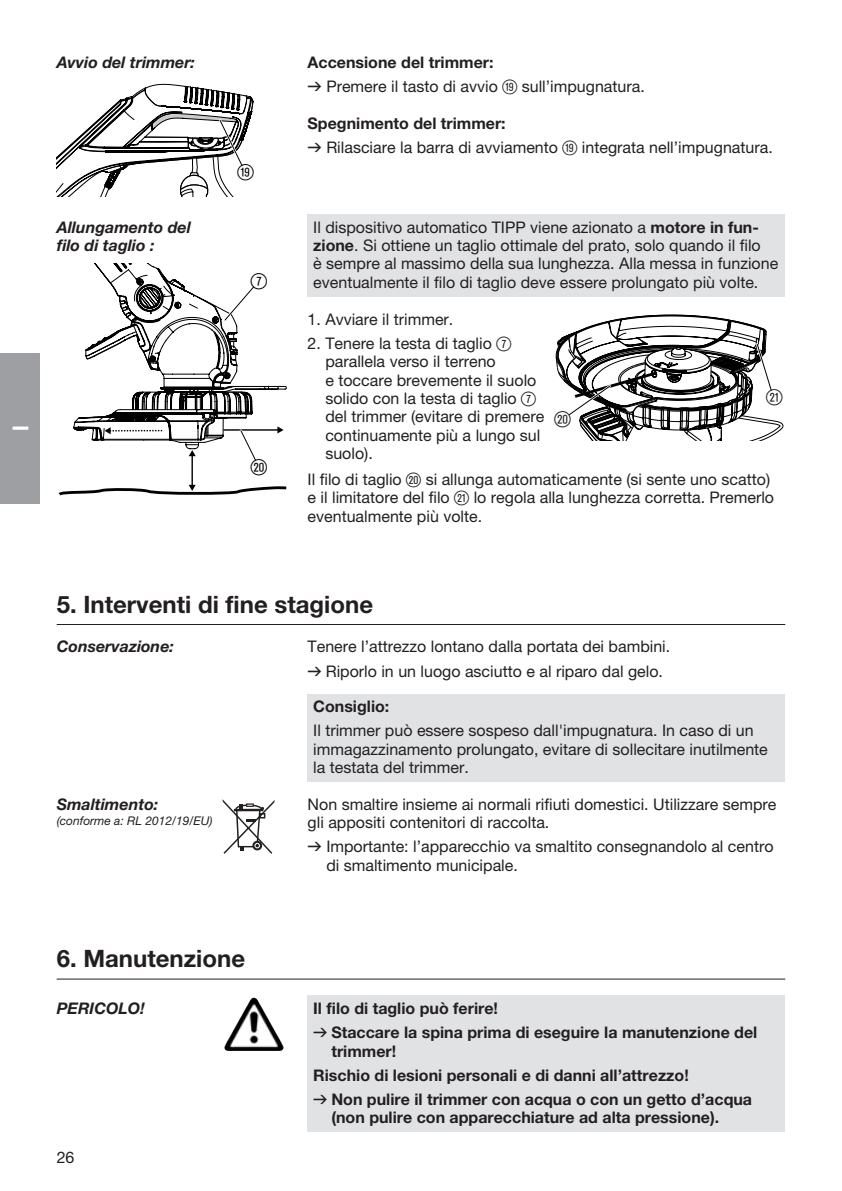
<style>
.page{position:relative;width:842px;height:1191px;background:#fff}
.page>*{position:absolute;margin:0;border:0;box-sizing:border-box;transform-origin:0 0}
.t1{font:700 24px "GARDENA Pro";color:#231f20}
.t2{font:22px "Ziffernim Kreisund Quadrat BQ";color:#000}
.t3{font:22px "Ziffernim Kreisund Quadrat BQ";color:#231f20}
.t4{font:22px "GARDENA Pro Bo Cond";color:#fff}
.t5{font:16px/18.4px "GARDENA Pro";color:#231f20}
.t6{font:700 16px/24px "GARDENA Pro";color:#231f20}
.t7{font:italic 700 16px/18.4px "GARDENA Pro";color:#231f20}
.t8{font:italic 12px "GARDENA Pro";color:#231f20}
.s1{font-weight:700}
.s2{font-family:"Formdruck"}
.s3{font-family:"Ziffernim Kreisund Quadrat BQ";font-size:20px}
.s4{font-family:"Formdruck";font-weight:400}
</style>
<div class="page">
<div style="left:308px;top:214px;width:477px;height:82px;background:#e1e2e4"></div>
<svg style="left:57px;top:84px;width:197px;height:113px"></svg>
<hr style="left:191px;top:455px;width:2px;height:31px;background:#000">
<svg style="left:58px;top:485px;width:229px;height:11px"></svg>
<svg style="left:73px;top:263px;width:214px;height:216px"></svg>
<svg style="left:555px;top:314px;width:229px;height:127px"></svg>
<div style="left:308px;top:693px;width:477px;height:88px;background:#e1e2e4"></div>
<hr style="left:57px;top:624px;width:728px;height:1px;background:#231f20">
<svg style="left:222px;top:799px;width:53px;height:55px"></svg>
<div style="left:308px;top:995px;width:477px;height:136px;background:#e1e2e4"></div>
<hr style="left:57px;top:978px;width:728px;height:1px;background:#231f20">
<img style="left:224px;top:997px;width:29px;height:51px">
<div style="left:0;top:353px;width:40px;height:150px;background:#9d9fa2"></div>
<p class="t7" style="left:57px;top:53px;width:140px">Avvio del trimmer:</p>
<p class="t7" style="left:57px;top:217px;width:136px">Allungamento del filo di taglio :</p>
<h2 class="t4" style="left:7px;top:431px;width:7px;rotate:-90deg">I</h2>
<h2 class="t2" style="left:238px;top:160px;width:18px">O</h2>
<h2 class="t2" style="left:251px;top:269px;width:18px">7</h2>
<h2 class="t2" style="left:251px;top:455px;width:18px">P</h2>
<p class="t5" style="left:308px;top:50px;width:339px;line-height:24px"><span class="s1">Accensione del trimmer:<br></span><span class="s2">v</span> Premere il tasto di avvio <span class="s3">O</span> sull’impugnatura.</p>
<p class="t5" style="left:308px;top:111px;width:467px;line-height:24px"><span class="s1">Spegnimento del trimmer:<br></span><span class="s2">v</span> Rilasciare la barra di avviamento <span class="s3">O</span> integrata nell’impugnatura.</p>
<p class="t5" style="left:313px;top:217px;width:466px">Il dispositivo automatico TIPP viene azionato a <span class="s1">motore in fun&shy;zione</span>. Si ottiene un taglio ottimale del prato, solo quando il filo<br>è sempre al massimo della sua lunghezza. Alla messa in funzione eventualmente il filo di taglio deve essere prolungato più volte.</p>
<p class="t5" style="left:308px;top:309px;width:147px">1. Avviare il trimmer.</p>
<p class="t5" style="left:325px;top:334px;width:221px;text-indent:-18px">2. Tenere la testa di taglio <span class="s3">7 </span>parallela verso il terreno<br>e toccare brevemente il suolo solido con la testa di taglio <span class="s3">7 </span>del trimmer (evitare di premere continuamente più a lungo sul suolo).</p>
<h2 class="t3" style="left:766px;top:385px;width:18px">A</h2>
<h2 class="t3" style="left:554px;top:406px;width:18px">P</h2>
<p class="t5" style="left:308px;top:470px;width:468px">Il filo di taglio <span class="s3">P</span> si allunga automaticamente (si sente uno scatto) e il limitatore del filo <span class="s3">A</span> lo regola alla lunghezza corretta. Premerlo eventualmente più volte.</p>
<h1 class="t1" style="left:57px;top:589px;width:318px">5. Interventi di fine stagione</h1>
<p class="t7" style="left:57px;top:637px;width:119px">Conservazione:</p>
<p class="t5" style="left:308px;top:634px;width:364px;line-height:24px">Tenere l’attrezzo lontano dalla portata dei bambini. <span class="s2">v</span> Riporlo in un luogo asciutto e al riparo dal gelo.</p>
<p class="t6" style="left:313px;top:694px;width:78px">Consiglio:</p>
<p class="t5" style="left:313px;top:721px;width:456px">Il trimmer può essere sospeso dall'impugnatura. In caso di un immagazzinamento prolungato, evitare di sollecitare inutilmente la testata del trimmer.</p>
<p class="t7" style="left:57px;top:794px;width:103px">Smaltimento:</p>
<p class="t8" style="left:57px;top:813px;width:157px">(conforme a: RL 2012/19/EU)</p>
<p class="t5" style="left:308px;top:794px;width:470px">Non smaltire insieme ai normali rifiuti domestici. Utilizzare sempre gli appositi contenitori di raccolta.</p>
<p class="t5" style="left:326px;top:837px;width:449px;text-indent:-19px"><span class="s2">v</span> Importante: l’apparecchio va smaltito consegnandolo al centro di smaltimento municipale.</p>
<h1 class="t1" style="left:57px;top:943px;width:190px">6. Manutenzione</h1>
<p class="t7" style="left:57px;top:998px;width:90px">PERICOLO!</p>
<p class="t6" style="left:313px;top:996px;width:446px">Il filo di taglio può ferire!<br><span class="s4">v</span> Staccare la spina prima di eseguire la manutenzione del</p>
<p class="t6" style="left:313px;top:1038px;width:440px;text-indent:18px">trimmer!<br>Rischio di lesioni personali e di danni all’attrezzo!<br><span class="s4">v</span> Non pulire il trimmer con acqua o con un getto d’acqua</p>
<p class="t6" style="left:331px;top:1105px;width:389px">(non pulire con apparecchiature ad alta pressione).</p>
<p class="t5" style="left:57px;top:1147px;width:19px">26</p>
</div>
